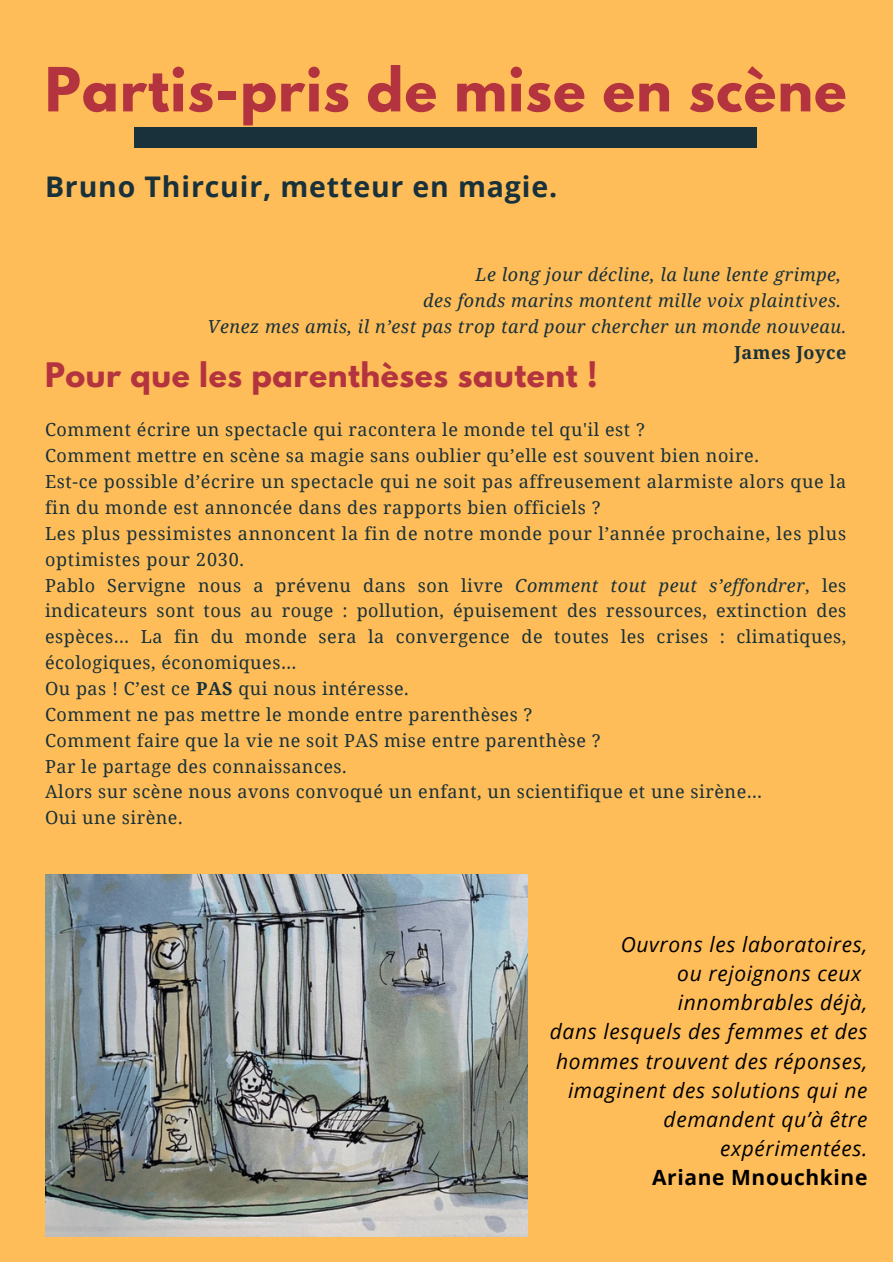
<style>
.page{position:relative;width:893px;height:1264px;background:#fff}
.page>*{position:absolute;margin:0;border:0;box-sizing:border-box;transform-origin:0 0}
.t1{font:700 53.85px "League Spartan";letter-spacing:.02em;color:#b3343e}
.t2{font:700 30px "League Spartan";letter-spacing:.02em;color:#b3343e}
.t3{font:700 28.5px "Open Sans";letter-spacing:.03em;color:#18313a}
.t4{font:italic 21px/29.2px "Open Sans";letter-spacing:.03em;color:#000;text-align:center}
.t5{font:700 21px "Open Sans";letter-spacing:.03em;color:#000}
.t6{font:18px/25.8px "Noto Serif";letter-spacing:.03em;color:#18313a}
.t7{font:italic 18px "Noto Serif";letter-spacing:.03em;color:#18313a}
.t8{font:700 18px "Noto Serif";letter-spacing:.03em;color:#18313a}
.s1{font-style:italic}
.s2{font-weight:700}
</style>
<div class="page">
<div style="left:0;top:0;width:892px;height:1262px;background:#ffbd59"></div>
<div style="left:134px;top:127px;width:623px;height:21px;background:#18313a"></div>
<img style="left:45px;top:874px;width:482px;height:362px">
<p class="t1" style="left:45px;top:63px;width:803px">Partis-pris de mise en scène</p>
<p class="t3" style="left:45px;top:166px;width:513px">Bruno Thircuir, metteur en magie.</p>
<p class="t7" style="left:475px;top:262px;width:367px">Le long jour décline, la lune lente grimpe,</p>
<p class="t7" style="left:423px;top:288px;width:419px">des fonds marins montent mille voix plaintives.</p>
<p class="t7" style="left:207px;top:314px;width:640px">Venez mes amis, il n’est pas trop tard pour chercher un monde nouveau.</p>
<p class="t8" style="left:734px;top:339px;width:113px">James Joyce</p>
<p class="t2" style="left:45px;top:360px;width:554px">Pour que les parenthèses sautent !</p>
<p class="t6" style="left:45px;top:416px;width:601px">Comment écrire un spectacle qui racontera le monde tel qu'il est ?</p>
<p class="t6" style="left:45px;top:442px;width:715px">Comment mettre en scène sa magie sans oublier qu’elle est souvent bien noire.</p>
<p class="t6" style="left:45px;top:468px;width:802px">Est-ce possible d’écrire un spectacle qui ne soit pas affreusement alarmiste alors que la fin du monde est annoncée dans des rapports bien officiels ?</p>
<p class="t6" style="left:45px;top:520px;width:802px">Les plus pessimistes annoncent la fin de notre monde pour l’année prochaine, les plus optimistes pour 2030.</p>
<p class="t6" style="left:45px;top:571px;width:802px;text-align:justify">Pablo Servigne nous a prévenu dans son livre <span class="s1">Comment tout peut s’effondrer</span>, les indicateurs sont tous au rouge : pollution, épuisement des ressources, extinction des espèces… La fin du monde sera la convergence de toutes les crises : climatiques, écologiques, économiques…</p>
<p class="t6" style="left:45px;top:675px;width:365px">Ou pas ! C’est ce <span class="s2">PAS</span> qui nous intéresse.</p>
<p class="t6" style="left:45px;top:701px;width:489px">Comment ne pas mettre le monde entre parenthèses ?</p>
<p class="t6" style="left:45px;top:726px;width:557px">Comment faire que la vie ne soit PAS mise entre parenthèse ?</p>
<p class="t6" style="left:45px;top:752px;width:303px">Par le partage des connaissances.</p>
<p class="t6" style="left:45px;top:778px;width:718px">Alors sur scène nous avons convoqué un enfant, un scientifique et une sirène…</p>
<p class="t6" style="left:45px;top:804px;width:139px">Oui une sirène.</p>
<p class="t4" style="left:620px;top:928px;width:248px">Ouvrons les laboratoires,</p>
<p class="t4" style="left:677px;top:958px;width:185px">ou rejoignons ceux</p>
<p class="t4" style="left:677px;top:987px;width:191px">innombrables déjà,</p>
<p class="t4" style="left:549px;top:1016px;width:319px">dans lesquels des femmes et des hommes trouvent des réponses,</p>
<p class="t4" style="left:568px;top:1074px;width:301px;text-align:right">imaginent des solutions qui ne demandent qu’à être expérimentées.</p>
<p class="t5" style="left:652px;top:1162px;width:217px">Ariane Mnouchkine</p>
</div>
